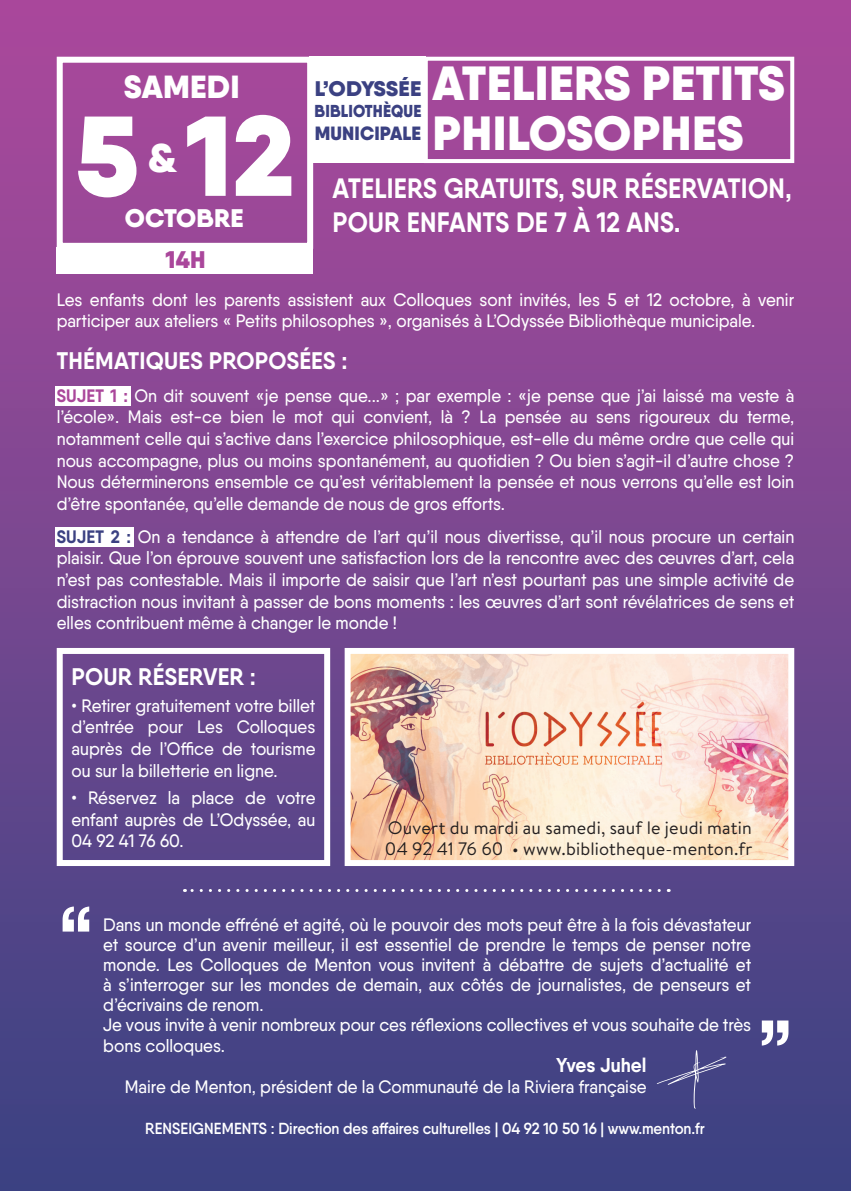
<style>
.page{position:relative;width:851px;height:1191px;background:#fff}
.page>*{position:absolute;margin:0;border:0;box-sizing:border-box;transform-origin:0 0}
.t1{font:900 113.2px "Qanelas";color:#fff}
.t2{font:600 96px "Qanelas";color:#fff;scale:.94 1}
.t3{font:900 48px/50px "Qanelas";letter-spacing:.01em;color:#fff}
.t4{font:900 40px "Qanelas";color:#fff}
.t5{font:900 32px "Qanelas";letter-spacing:.01em;color:#fff}
.t6{font:700 28px "Qanelas";letter-spacing:.01em;color:#fff;scale:.91 1}
.t7{font:900 25.4px "Qanelas";letter-spacing:.01em;color:#fff}
.t8{font:700 24px "Qanelas";letter-spacing:.01em;color:#fff;scale:.95 1}
.t9{font:900 24px "Qanelas";color:#aa479b}
.t10{font:900 21.2px "Qanelas";letter-spacing:.01em;color:#3b4182;scale:1.04 1}
.t11{font:700 20px "Qanelas";color:#fff;scale:.95 1}
.t12{font:900 19.2px "Qanelas";letter-spacing:.01em;color:#3b4182}
.t13{font:500 18px/21.6px "Qanelas";color:#fff;text-align:justify;scale:.95 1}
.t14{font:18px "Brandon Text";letter-spacing:.01em;color:#231f20}
.t15{font:900 17.2px "Qanelas";letter-spacing:.01em;color:#3b4182;scale:.9 1}
.t16{font:600 16px "Qanelas";letter-spacing:-.005em;color:#fff;scale:.94 1}
.s1{font-weight:700;color:#aa479b}
.s2{font-weight:700;color:#3b4182}
</style>
<div class="page">
<img style="left:0;top:0;width:850px;height:1191px">
<div style="left:57px;top:57px;width:256px;height:192px;border:6px solid #fff"></div>
<div style="left:308px;top:57px;width:117px;height:106px;background:#fff"></div>
<div style="left:57px;top:247px;width:256px;height:27px;background:#fff"></div>
<div style="left:423px;top:57px;width:371px;height:106px;border:4px solid #fff"></div>
<div style="left:55px;top:527px;width:78px;height:19px;background:#fff"></div>
<div style="left:55px;top:386px;width:75px;height:19px;background:#fff"></div>
<img style="left:351px;top:655px;width:436px;height:204px">
<div style="left:344px;top:648px;width:450px;height:218px;border:6px solid #fff"></div>
<div style="left:57px;top:648px;width:273px;height:218px;border:6px solid #fff"></div>
<svg style="left:184px;top:889px;width:475px;height:3px"></svg>
<svg style="left:656px;top:1050px;width:70px;height:58px;background:#4e4d8b"></svg>
<h3 class="t5" style="left:124px;top:67px;width:117px">SAMEDI</h3>
<h1 class="t1" style="left:76px;top:83px;width:220px">5 12</h1>
<h3 class="t4" style="left:148px;top:132px;width:31px">&amp;</h3>
<p class="t10" style="left:314px;top:75px;width:104px">L’ODYSSÉE</p>
<p class="t15" style="left:314px;top:100px;width:120px">BIBLIOTHÈQUE</p>
<p class="t12" style="left:314px;top:121px;width:108px">MUNICIPALE</p>
<h3 class="t3" style="left:432px;top:58px;width:353px">ATELIERS PETITS<br>PHILOSOPHES</h3>
<h3 class="t6" style="left:332px;top:171px;width:506px">ATELIERS GRATUITS, SUR RÉSERVATION,</h3>
<h3 class="t7" style="left:125px;top:201px;width:120px">OCTOBRE</h3>
<h3 class="t6" style="left:332px;top:204px;width:384px">POUR ENFANTS DE 7 À 12 ANS.</h3>
<h3 class="t9" style="left:166px;top:244px;width:41px">14H</h3>
<p class="t13" style="left:57px;top:288px;width:777px">Les enfants dont les parents assistent aux Colloques sont invités, les 5 et 12 octobre, à venir participer aux ateliers « Petits philosophes », organisés à L’Odyssée Bibliothèque municipale.</p>
<h3 class="t8" style="left:57px;top:345px;width:307px">THÉMATIQUES PROPOSÉES :</h3>
<p class="t13" style="left:57px;top:384px;width:777px"><span class="s1">SUJET 1 :</span> On dit souvent «je pense que...» ; par exemple : «je pense que j’ai laissé ma veste à l’école». Mais est-ce bien le mot qui convient, là ? La pensée au sens rigoureux du terme, notamment celle qui s’active dans l’exercice philosophique, est-elle du même ordre que celle qui nous accompagne, plus ou moins spontanément, au quotidien ? Ou bien s’agit-il d’autre chose ?<br>Nous déterminerons ensemble ce qu’est véritablement la pensée et nous verrons qu’elle est loin d’être spontanée, qu’elle demande de nous de gros efforts.</p>
<p class="t13" style="left:57px;top:525px;width:777px"><span class="s2">SUJET 2 :</span> On a tendance à attendre de l’art qu’il nous divertisse, qu’il nous procure un certain plaisir. Que l’on éprouve souvent une satisfaction lors de la rencontre avec des œuvres d’art, cela n’est pas contestable. Mais il importe de saisir que l’art n’est pourtant pas une simple activité de distraction nous invitant à passer de bons moments : les œuvres d’art sont révélatrices de sens et elles contribuent même à changer le monde !</p>
<h3 class="t8" style="left:72px;top:661px;width:195px">POUR RÉSERVER :</h3>
<p class="t13" style="left:71px;top:694px;width:258px">• Retirer gratuitement votre billet d’entrée pour Les Colloques auprès de l’Office de tourisme ou sur la billetterie en ligne.</p>
<p class="t13" style="left:71px;top:786px;width:258px">• Réservez la place de votre enfant auprès de L’Odyssée, au 04 92 41 76 60.</p>
<p class="t14" style="left:387px;top:815px;width:365px">Ouvert du mardi au samedi, sauf le jeudi matin</p>
<p class="t14" style="left:385px;top:836px;width:369px">04 92 41 76 60 • www.bibliotheque-menton.fr</p>
<h2 class="t2" style="left:57px;top:881px;width:42px">“</h2>
<p class="t13" style="left:103px;top:915px;width:683px;line-height:20px;text-align:left">Dans un monde effréné et agité, où le pouvoir des mots peut être à la fois dévastateur et source d’un avenir meilleur, il est essentiel de prendre le temps de penser notre monde. Les Colloques de Menton vous invitent à débattre de sujets d’actualité et à s’interroger sur les mondes de demain, aux côtés de journalistes, de penseurs et d’écrivains de renom.<br>Je vous invite à venir nombreux pour ces réflexions collectives et vous souhaite de très bons colloques.</p>
<p class="t13" style="left:125px;top:1076px;width:550px">Maire de Menton, président de la Communauté de la Riviera française</p>
<p class="t11" style="left:556px;top:1052px;width:97px">Yves Juhel</p>
<p class="t16" style="left:145px;top:1118px;width:597px">RENSEIGNEMENTS : Direction des affaires culturelles | 04 92 10 50 16 | www.menton.fr</p>
<h2 class="t2" style="left:755px;top:994px;width:42px">”</h2>
</div>
